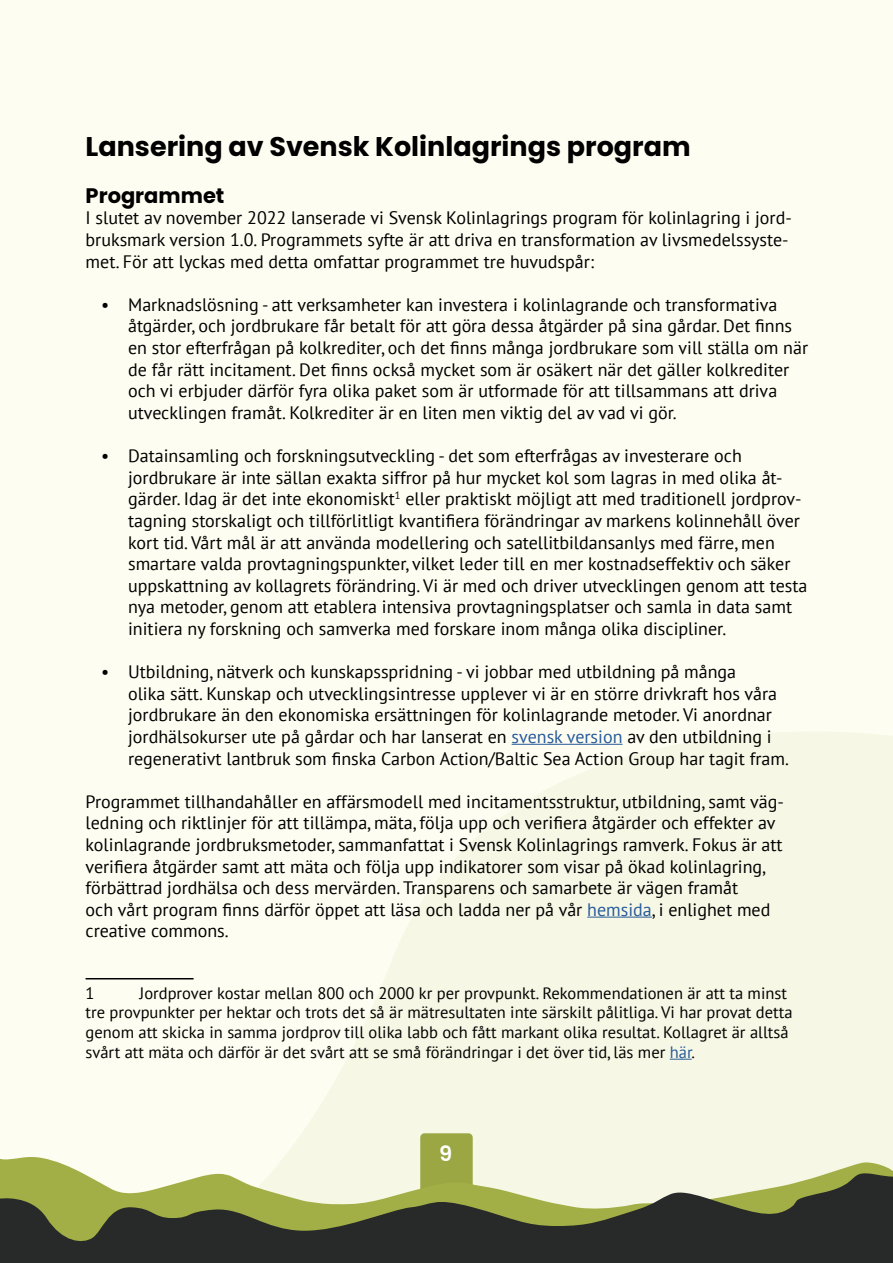
<style>
.page{position:relative;width:893px;height:1263px;background:#fefdf1}
.page>*{position:absolute;margin:0;border:0;box-sizing:border-box;transform-origin:0 0}
.t1{font:700 27px "Poppins";color:#000}
.t2{font:700 21px "Poppins";color:#000}
.t3{font:600 21px "Poppins";color:#fff}
.t4{font:18px/21.6px "PT Sans";color:#000}
.t5{font:16.5px/19.8px "PT Sans";color:#000}
.s1{color:#275b9b}
</style>
<div class="page">
<svg style="left:142px;top:732px;width:751px;height:425px;fill:#f7f7e5"></svg>
<svg style="left:420px;top:1133px;width:53px;height:24px"></svg>
<hr style="left:512px;top:744px;width:110px;height:1px;background:#275b9b">
<hr style="left:587px;top:917px;width:65px;height:1px;background:#275b9b">
<hr style="left:86px;top:978px;width:108px;height:1px;background:#000">
<svg style="left:670px;top:1059px;width:22px;height:1px"></svg>
<svg style="left:0;top:1157px;width:893px;height:16px;fill:#f7f7e5"></svg>
<svg style="left:0;top:1173px;width:893px;height:90px;fill:#282929"></svg>
<h1 class="t1" style="left:86px;top:131px;width:607px">Lansering av Svensk Kolinlagrings program</h1>
<p class="t2" style="left:86px;top:183px;width:140px">Programmet</p>
<p class="t4" style="left:86px;top:207px;width:708px">I slutet av november 2022 lanserade vi Svensk Kolinlagrings program för kolinlagring i jord&shy;bruksmark version 1.0. Programmets syfte är att driva en transformation av livsmedelssyste&shy;met. För att lyckas med detta omfattar programmet tre huvudspår:</p>
<p class="t4" style="left:128px;top:293px;width:682px;text-indent:-27px">• Marknadslösning - att verksamheter kan investera i kolinlagrande och transformativa åtgärder, och jordbrukare får betalt för att göra dessa åtgärder på sina gårdar. Det finns en stor efterfrågan på kolkrediter, och det finns många jordbrukare som vill ställa om när de får rätt incitament. Det finns också mycket som är osäkert när det gäller kolkrediter och vi erbjuder därför fyra olika paket som är utformade för att tillsammans att driva utvecklingen framåt. Kolkrediter är en liten men viktig del av vad vi gör.</p>
<p class="t4" style="left:128px;top:445px;width:681px;text-indent:-27px">• Datainsamling och forskningsutveckling - det som efterfrågas av investerare och jordbrukare är inte sällan exakta siffror på hur mycket kol som lagras in med olika åt&shy;gärder. Idag är det inte ekonomiskt<sup>1</sup> eller praktiskt möjligt att med traditionell jordprov&shy;tagning storskaligt och tillförlitligt kvantifiera förändringar av markens kolinnehåll över kort tid. Vårt mål är att använda modellering och satellitbildansanlys med färre, men smartare valda provtagningspunkter, vilket leder till en mer kostnadseffektiv och säker uppskattning av kollagrets förändring. Vi är med och driver utvecklingen genom att testa nya metoder, genom att etablera intensiva provtagningsplatser och samla in data samt initiera ny forskning och samverka med forskare inom många olika discipliner.</p>
<p class="t4" style="left:128px;top:661px;width:662px;text-indent:-27px">• Utbildning, nätverk och kunskapsspridning - vi jobbar med utbildning på många<br>olika sätt. Kunskap och utvecklingsintresse upplever vi är en större drivkraft hos våra jordbrukare än den ekonomiska ersättningen för kolinlagrande metoder. Vi anordnar jordhälsokurser ute på gårdar och har lanserat en <span class="s1">svensk version</span> av den utbildning i regenerativt lantbruk som finska Carbon Action/Baltic Sea Action Group har tagit fram.</p>
<p class="t4" style="left:86px;top:790px;width:700px">Programmet tillhandahåller en affärsmodell med incitamentsstruktur, utbildning, samt väg&shy;ledning och riktlinjer för att tillämpa, mäta, följa upp och verifiera åtgärder och effekter av kolinlagrande jordbruksmetoder, sammanfattat i Svensk Kolinlagrings ramverk. Fokus är att verifiera åtgärder samt att mäta och följa upp indikatorer som visar på ökad kolinlagring, förbättrad jordhälsa och dess mervärden. Transparens och samarbete är vägen framåt<br>och vårt program finns därför öppet att läsa och ladda ner på vår <span class="s1">hemsida</span>, i enlighet med creative commons.</p>
<p class="t5" style="left:86px;top:982px;width:708px;text-indent:54px">Jordprover kostar mellan 800 och 2000 kr per provpunkt. Rekommendationen är att ta minst tre provpunkter per hektar och trots det så är mätresultaten inte särskilt pålitliga. Vi har provat detta genom att skicka in samma jordprov till olika labb och fått markant olika resultat. Kollagret är alltså svårt att mäta och därför är det svårt att se små förändringar i det över tid, läs mer <span class="s1">här</span>.</p>
<p class="t5" style="left:86px;top:982px;width:10px">1</p>
<p class="t3" style="left:439px;top:1142px;width:15px">9</p>
</div>
